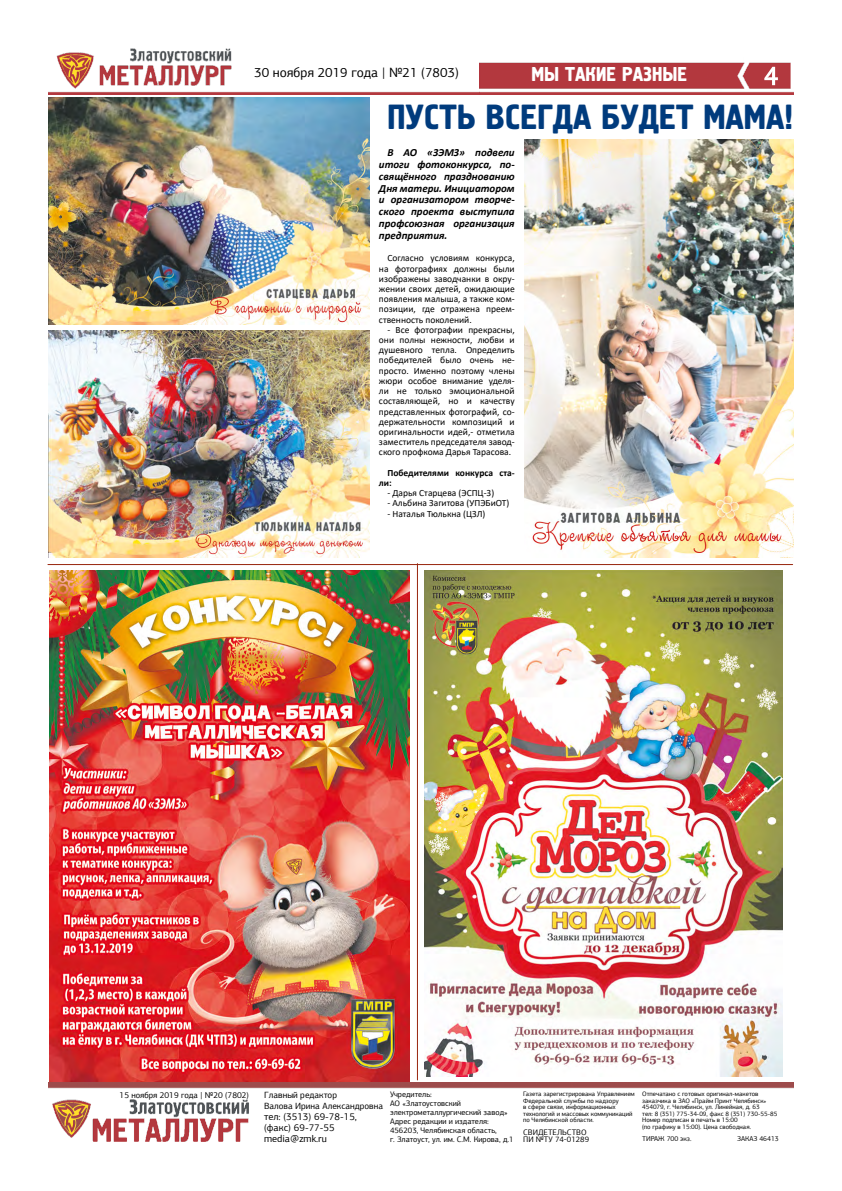
<style>
.page{position:relative;width:842px;height:1191px;background:#fff}
.page>*{position:absolute;margin:0;border:0;box-sizing:border-box;transform-origin:0 0}
.t1{font:34.8px "Hermes";color:#003b7d}
.t2{font:20px "Hermes";color:#fff}
.t3{font:13.4px "PF Agora Sans Pro";color:#000}
.t4{font:italic 700 10.9px/11.9px "Calibri";color:#000;text-align:justify}
.t5{font:10px/11px "PF Agora Sans Pro";color:#000}
.t6{font:9.5px/10.2px "Calibri";color:#000;text-align:justify}
.t7{font:700 9.5px/10.2px "Calibri";color:#000}
.t8{font:9px/11px "PF Agora Sans Pro";color:#000}
.t9{font:8.5px "PF Agora Sans Pro";color:#000}
.t10{font:8px/9px "PF Agora Sans Pro";color:#000}
.t11{font:7px "PF Agora Sans Pro";color:#000}
.t12{font:6.5px/6.5px "PF Agora Sans Pro";color:#000}
</style>
<div class="page">
<img style="left:48px;top:1082px;width:746px;height:59px">
<img style="left:48px;top:48px;width:745px;height:46px">
<svg style="left:764px;top:67px;width:14px;height:18px"></svg>
<hr style="left:417px;top:563px;width:1px;height:517px;background:#98250d">
<img style="left:425px;top:570px;width:358px;height:506px">
<hr style="left:48px;top:564px;width:745px;height:1px;background:#98250d">
<img style="left:49px;top:98px;width:321px;height:226px">
<img style="left:49px;top:330px;width:320px;height:227px">
<img style="left:524px;top:139px;width:269px;height:418px">
<img style="left:49px;top:570px;width:361px;height:511px">
<h3 class="t3" style="left:254px;top:64px;width:206px">30 ноября 2019 года | №21 (7803)</h3>
<h2 class="t2" style="left:531px;top:63px;width:157px">МЫ ТАКИЕ РАЗНЫЕ</h2>
<h1 class="t1" style="left:387px;top:97px;width:407px">ПУСТЬ ВСЕГДА БУДЕТ МАМА!</h1>
<p class="t4" style="left:379px;top:146px;width:137px;text-indent:8px">В АО «ЗЭМЗ» подвели итоги фотоконкурса, по&shy;свящённого празднованию Дня матери. Инициатором и организатором творче&shy;ского проекта выступила профсоюзная организация предприятия.</p>
<p class="t6" style="left:379px;top:253px;width:137px;text-indent:8px">Согласно условиям конкурса, на фотографиях должны были изображены заводчанки в окру&shy;жении своих детей, ожидающие появления малыша, а также ком&shy;позиции, где отражена преем&shy;ственность поколений.</p>
<p class="t6" style="left:379px;top:324px;width:137px;text-indent:8px">- Все фотографии прекрасны, они полны нежности, любви и душевного тепла. Определить победителей было очень не&shy;просто. Именно поэтому члены жюри особое внимание уделя&shy;ли не только эмоциональной составляющей, но и качеству представленных фотографий, со&shy;держательности композиций и оригинальности идей,- отметила заместитель председателя завод&shy;ского профкома Дарья Тарасова.</p>
<p class="t7" style="left:379px;top:467px;width:137px;text-indent:8px">Победителями конкурса ста&shy;ли:</p>
<p class="t6" style="left:387px;top:487px;width:108px">- Дарья Старцева (ЭСПЦ-3)</p>
<p class="t6" style="left:387px;top:498px;width:123px">- Альбина Загитова (УПЭБиОТ)</p>
<p class="t6" style="left:387px;top:508px;width:99px">- Наталья Тюлькна (ЦЗЛ)</p>
<p class="t9" style="left:120px;top:1089px;width:131px">15 ноября 2019 года | №20 (7802)</p>
<p class="t8" style="left:264px;top:1089px;width:121px">Главный редактор<br>Валова Ирина Александровна</p>
<p class="t5" style="left:264px;top:1111px;width:94px">тел: (3513) 69-78-15, (факс) 69-77-55 media@zmk.ru</p>
<p class="t10" style="left:390px;top:1090px;width:125px">Учредитель:<br>АО «Златоустовский электрометаллургический завод»<br>Адрес редакции и издателя:<br>456203, Челябинская область,<br>г. Златоуст, ул. им. С.М. Кирова, д.1</p>
<p class="t12" style="left:523px;top:1090px;width:113px">Газета зарегистрирована Управлением<br>Федеральной службы по надзору<br>в сфере связи, информационных технологий и массовых коммуникаций по Челябинской области.</p>
<p class="t12" style="left:642px;top:1090px;width:137px">Отпечатано с готовых оригинал-макетов заказчика в ЗАО «Прайм Принт Челябинск» 454079, г. Челябинск, ул. Линейная, д. 63<br>тел: 8 (351) 775-34-09, факс 8 (351) 730-55-85<br>Номер подписан в печать в 15:00<br>(по графику в 15:00). Цена свободная.</p>
<p class="t10" style="left:523px;top:1128px;width:68px;line-height:7.6px">СВИДЕТЕЛЬСТВО<br>ПИ №ТУ 74-01289</p>
<p class="t11" style="left:642px;top:1134px;width:51px">ТИРАЖ 700 экз.</p>
<p class="t11" style="left:737px;top:1134px;width:43px">ЗАКАЗ 46413</p>
</div>
